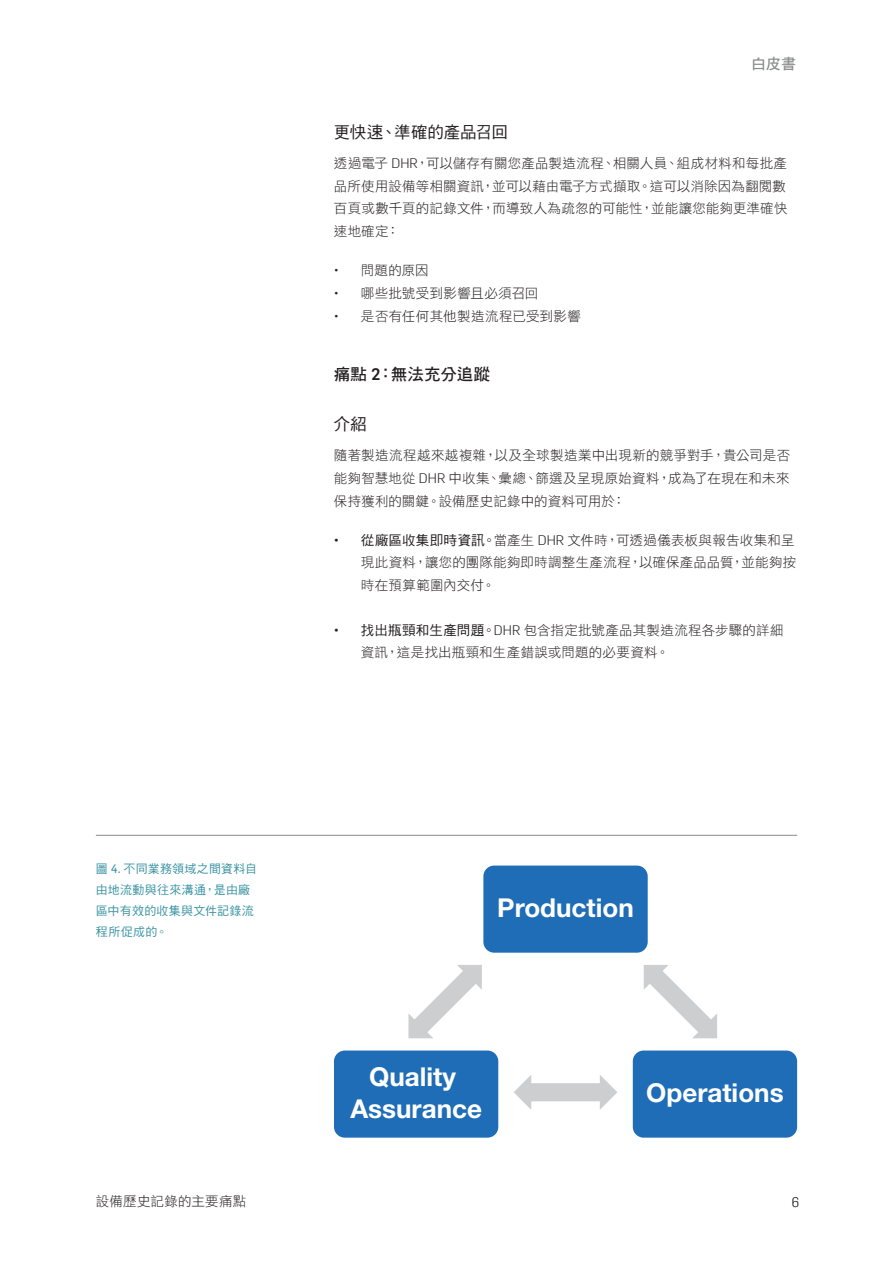
<style>
.page{position:relative;width:893px;height:1263px;background:#fff}
.page>*{position:absolute;margin:0;border:0;box-sizing:border-box;transform-origin:0 0}
.t1{font:700 26.1px/31.2px "Helvetica Neue LT Std";color:#fff;text-align:center}
.t2{font:16.5px "DF Hei Std W5";letter-spacing:-.015em;color:#231f20}
.t3{font:16.5px "DF Hei Std W7";letter-spacing:.005em;color:#231f20}
.t4{font:15px "DF Hei Std W7";color:#8a8b8c}
.t5{font:13.5px/22.6px "DF Hei Std W3";letter-spacing:.015em;color:#231f20;text-align:justify}
.t6{font:300 13.5px "Flama";color:#000}
.t7{font:12px/21px "DF Hei Std W5";letter-spacing:.02em;color:#3b94a3}
.s1{font-family:"Flama";font-weight:300}
.s2{font-family:"Flama";font-weight:500}
.s3{font-family:"Flama Basic"}
.s4{font-family:"DF Hei Std W5"}
</style>
<div class="page">
<hr style="left:96px;top:835px;width:701px;height:1px;background:#8a8b8c">
<svg style="left:514px;top:1075px;width:103px;height:35px"></svg>
<svg style="left:644px;top:965px;width:73px;height:73px"></svg>
<svg style="left:408px;top:965px;width:74px;height:73px"></svg>
<div style="left:483px;top:865px;width:165px;height:88px;background:#1e6db6;border-radius:11px"></div>
<div style="left:633px;top:1050px;width:164px;height:88px;background:#1e6db6;border-radius:11px"></div>
<div style="left:334px;top:1050px;width:164px;height:88px;background:#1e6db6;border-radius:11px"></div>
<p class="t4" style="left:751px;top:56px;width:46px">白皮書</p>
<p class="t2" style="left:334px;top:123px;width:176px">更快速、準確的產品召回</p>
<p class="t5" style="left:334px;top:152px;width:455px">透過電子 <span class="s1">DHR</span>，可以儲存有關您產品製造流程、相關人員、組成材料和每批產品所使用設備等相關資訊，並可以藉由電子方式擷取。這可以消除因為翻閱數百頁或數千頁的記錄文件，而導致人為疏忽的可能性，並能讓您能夠更準確快速地確定：</p>
<p class="t5" style="left:334px;top:259px;width:96px"><span class="s1">•</span> 問題的原因</p>
<p class="t5" style="left:334px;top:282px;width:206px"><span class="s1">•</span> 哪些批號受到影響且必須召回</p>
<p class="t5" style="left:334px;top:304px;width:249px"><span class="s1">•</span> 是否有任何其他製造流程已受到影響</p>
<p class="t3" style="left:334px;top:365px;width:158px">痛點 <span class="s2">2</span>：無法充分追蹤</p>
<p class="t2" style="left:334px;top:415px;width:34px">介紹</p>
<p class="t5" style="left:334px;top:444px;width:458px">隨著製造流程越來越複雜，以及全球製造業中出現新的競爭對手，貴公司是否能夠智慧地從 <span class="s1">DHR</span> 中收集、彙總、篩選及呈現原始資料，成為了在現在和未來保持獲利的關鍵。設備歷史記錄中的資料可用於：</p>
<p class="t5" style="left:361px;top:529px;width:437px;text-align:left;text-indent:-27px"><span class="s3">•</span> <span class="s4">從廠區收集即時資訊。</span>當產生 <span class="s1">DHR</span> 文件時，可透過儀表板與報告收集和呈現此資料，讓您的團隊能夠即時調整生產流程，以確保產品品質，並能夠按時在預算範圍內交付。</p>
<p class="t5" style="left:361px;top:619px;width:424px;text-indent:-27px"><span class="s3">•</span> <span class="s4">找出瓶頸和生產問題。</span><span class="s1">DHR</span> 包含指定批號產品其製造流程各步驟的詳細資訊，這是找出瓶頸和生產錯誤或問題的必要資料。</p>
<p class="t7" style="left:96px;top:858px;width:163px">圖 <span class="s3">4.</span> 不同業務領域之間資料自由地流動與往來溝通，是由廠區中有效的收集與文件記錄流程所促成的。</p>
<h1 class="t1" style="left:497px;top:891px;width:138px">Production</h1>
<h1 class="t1" style="left:350px;top:1061px;width:133px">Quality<br>Assurance</h1>
<h1 class="t1" style="left:646px;top:1076px;width:139px">Operations</h1>
<p class="t5" style="left:96px;top:1189px;width:152px">設備歷史記錄的主要痛點</p>
<p class="t6" style="left:792px;top:1193px;width:9px">6</p>
</div>
